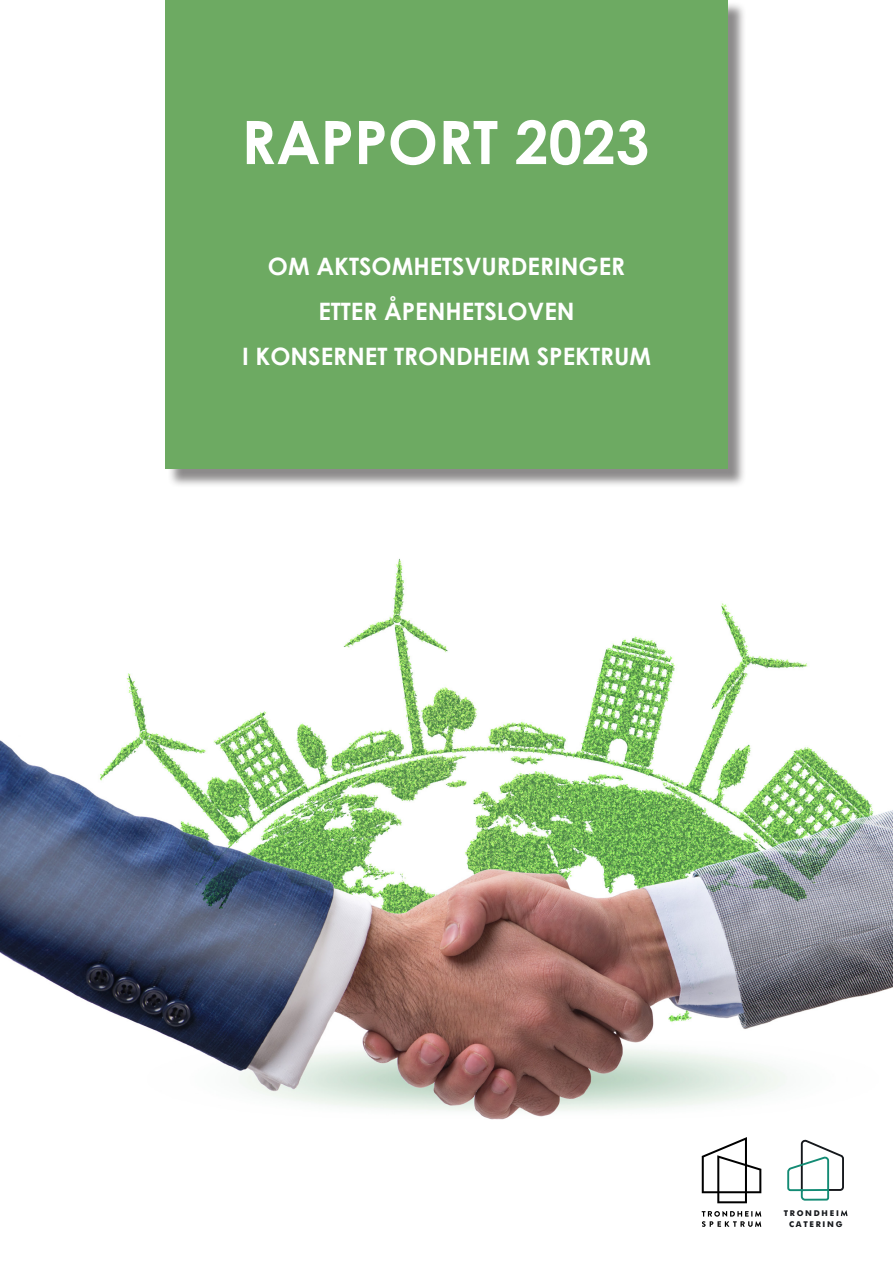
<style>
.page{position:relative;width:893px;height:1263px;background:#fff}
.page>*{position:absolute;margin:0;border:0;box-sizing:border-box;transform-origin:0 0}
.t1{font:700 60px "Century Gothic";color:#fff}
.t2{font:700 24px "Century Gothic";color:#fff}
.t3{font:700 7.95px/11.1px "Futura";letter-spacing:.215em;color:#15181c}
</style>
<div class="page">
<img style="left:0;top:558px;width:893px;height:582px">
<svg style="left:702px;top:1137px;width:59px;height:66px"></svg>
<svg style="left:702px;top:1211px;width:59px;height:16px"></svg>
<div style="left:168px;top:1px;width:578px;height:487px;background:#231f20;opacity:.52"></div>
<div style="left:165px;top:0;width:563px;height:469px;background:#6daa62"></div>
<svg style="left:787px;top:1140px;width:57px;height:61px"></svg>
<svg style="left:841px;top:1210px;width:6px;height:6px"></svg>
<p class="t1" style="left:241px;top:97px;width:409px">RAPPORT 2023</p>
<p class="t2" style="left:268px;top:248px;width:359px">OM AKTSOMHETSVURDERINGER</p>
<p class="t2" style="left:318px;top:293px;width:258px">ETTER ÅPENHETSLOVEN</p>
<p class="t2" style="left:242px;top:338px;width:410px">I KONSERNET TRONDHEIM SPEKTRUM</p>
<p class="t3" style="left:789px;top:1207px;width:55px;text-indent:-5px">TRONDHEI<br>CATERING</p>
</div>
